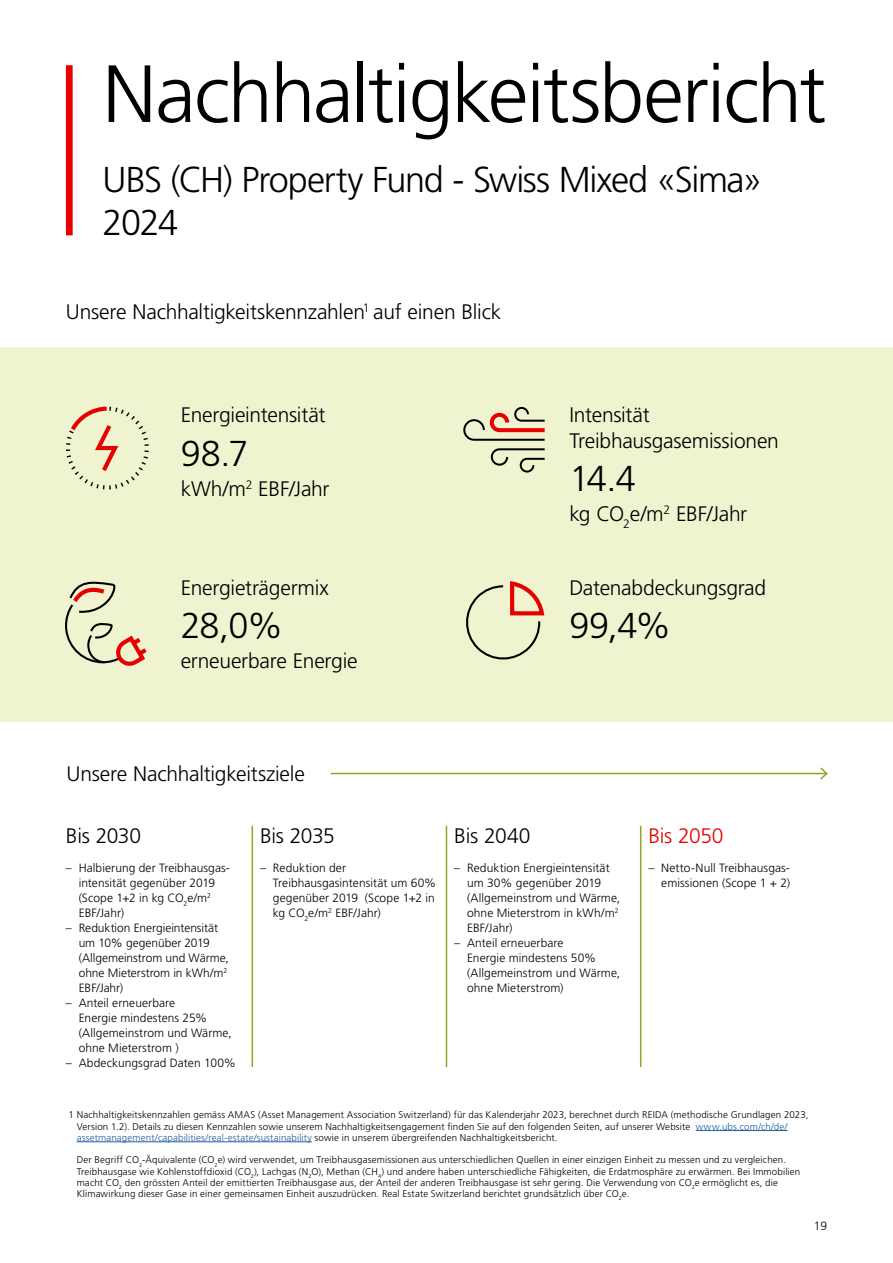
<style>
.page{position:relative;width:893px;height:1263px;background:#fff}
.page>*{position:absolute;margin:0;border:0;box-sizing:border-box;transform-origin:0 0}
.Keyline{font:300 81px "Frutiger LT Std";letter-spacing:-.025em;color:#000}
.Infoline{font:300 36px "Frutiger LT Std";letter-spacing:-.035em;color:#000}
.Lead_copy{font:300 21px/25.2px "Frutiger LT Std";letter-spacing:-.01em;color:#000}
.Lead_copy-2{font:300 21px "Frutiger LT Std";letter-spacing:-.01em;color:#e60000}
.t1{font:300 12px/15px "Frutiger LT Std";letter-spacing:.005em;color:#000}
.Smallprint{font:300 9.75px/11.2px "Frutiger LT Std";letter-spacing:.015em;color:#000}
.s1{color:#215e9e}
</style>
<div class="page">
<div style="left:66px;top:65px;width:7px;height:170px;background:#e60000"></div>
<div style="left:0;top:347px;width:893px;height:375px;background:#f0f3d0"></div>
<svg style="left:65px;top:581px;width:82px;height:85px"></svg>
<svg style="left:66px;top:407px;width:83px;height:83px"></svg>
<svg style="left:463px;top:407px;width:82px;height:66px"></svg>
<svg style="left:466px;top:581px;width:78px;height:79px"></svg>
<hr style="left:696px;top:1130px;width:92px;height:1px;background:#215e9e">
<hr style="left:77px;top:1141px;width:235px;height:1px;background:#215e9e">
<hr style="left:331px;top:773px;width:496px;height:1px;background:#90a723">
<svg style="left:819px;top:767px;width:9px;height:13px"></svg>
<hr style="left:252px;top:826px;width:1px;height:241px;background:#90a723">
<hr style="left:446px;top:826px;width:1px;height:241px;background:#90a723">
<hr style="left:640px;top:826px;width:1px;height:241px;background:#90a723">
<p class="Keyline" style="left:102px;top:48px;width:725px">Nachhaltigkeitsbericht</p>
<p class="Infoline" style="left:102px;top:159px;width:661px">UBS (CH) Property Fund - Swiss Mixed «Sima»</p>
<p class="Infoline" style="left:102px;top:203px;width:77px">2024</p>
<p class="Lead_copy" style="left:66px;top:300px;width:437px">Unsere Nachhaltigkeitskennzahlen<sup>1</sup> auf einen Blick</p>
<p class="Lead_copy" style="left:181px;top:403px;width:146px">Energieintensität</p>
<p class="Infoline" style="left:181px;top:433px;width:69px">98.7</p>
<p class="Lead_copy" style="left:181px;top:476px;width:150px">kWh/m<sup>2</sup> EBF/Jahr</p>
<p class="Lead_copy" style="left:181px;top:575px;width:149px">Energieträgermix</p>
<p class="Infoline" style="left:181px;top:605px;width:104px">28,0%</p>
<p class="Lead_copy" style="left:181px;top:649px;width:179px">erneuerbare Energie</p>
<p class="Lead_copy" style="left:67px;top:762px;width:240px">Unsere Nachhaltigkeitsziele</p>
<p class="Lead_copy" style="left:569px;top:403px;width:211px">Intensität<br>Treibhausgasemissionen</p>
<p class="Infoline" style="left:569px;top:458px;width:68px">14.4</p>
<p class="Lead_copy" style="left:569px;top:501px;width:179px">kg CO<sub>2</sub>e/m<sup>2</sup> EBF/Jahr</p>
<p class="Lead_copy" style="left:569px;top:575px;width:198px">Datenabdeckungsgrad</p>
<p class="Infoline" style="left:569px;top:605px;width:103px">99,4%</p>
<p class="Lead_copy" style="left:66px;top:823px;width:77px">Bis 2030</p>
<p class="Lead_copy" style="left:260px;top:823px;width:76px">Bis 2035</p>
<p class="Lead_copy" style="left:454px;top:823px;width:78px">Bis 2040</p>
<p class="Lead_copy-2" style="left:648px;top:823px;width:77px">Bis 2050</p>
<p class="t1" style="left:79px;top:860px;width:153px;text-indent:-13px">– Halbierung der Treibhausgas&shy;intensität gegenüber 2019 (Scope 1+2 in kg CO<sub>2</sub>e/m<sup>2<br></sup>EBF/Jahr)</p>
<p class="t1" style="left:79px;top:920px;width:152px;text-indent:-13px">– Reduktion Energieintensität um 10% gegenüber 2019 (Allgemeinstrom und Wärme, ohne Mieterstrom in kWh/m<sup>2<br></sup>EBF/Jahr)</p>
<p class="t1" style="left:79px;top:995px;width:155px;text-indent:-13px">– Anteil erneuerbare<br>Energie mindestens 25% (Allgemeinstrom und Wärme, ohne Mieterstrom )</p>
<p class="t1" style="left:66px;top:1055px;width:172px">– Abdeckungsgrad Daten 100%</p>
<p class="t1" style="left:273px;top:860px;width:165px;text-indent:-13px">– Reduktion der<br>Treibhausgasintensität um 60% gegenüber 2019 (Scope 1+2 in kg CO<sub>2</sub>e/m<sup>2</sup> EBF/Jahr)</p>
<p class="t1" style="left:467px;top:860px;width:155px;text-indent:-13px">– Reduktion Energieintensität um 30% gegenüber 2019 (Allgemeinstrom und Wärme, ohne Mieterstrom in kWh/m<sup>2<br></sup>EBF/Jahr)</p>
<p class="t1" style="left:467px;top:935px;width:155px;text-indent:-13px">– Anteil erneuerbare<br>Energie mindestens 50% (Allgemeinstrom und Wärme, ohne Mieterstrom)</p>
<p class="t1" style="left:648px;top:860px;width:143px;text-align:right">– Netto-Null Treibhausgas&shy;emissionen (Scope 1 + 2)</p>
<p class="Smallprint" style="left:77px;top:1109px;width:733px;text-indent:-8px">1 Nachhaltigkeitskennzahlen gemäss AMAS (Asset Management Association Switzerland) für das Kalenderjahr 2023, berechnet durch REIDA (methodische Grundlagen 2023,<br>Version 1.2). Details zu diesen Kennzahlen sowie unserem Nachhaltigkeitsengagement finden Sie auf den folgenden Seiten, auf unserer Website <span class="s1">www.ubs.com/ch/de/ assetmanagement/capabilities/real-estate/sustainability</span> sowie in unserem übergreifenden Nachhaltigkeitsbericht.</p>
<p class="Smallprint" style="left:77px;top:1154px;width:725px">Der Begriff CO<sub>2</sub>-Äquivalente (CO<sub>2</sub>e) wird verwendet, um Treibhausgasemissionen aus unterschiedlichen Quellen in einer einzigen Einheit zu messen und zu vergleichen.<br>Treibhausgase wie Kohlenstoffdioxid (CO<sub>2</sub>), Lachgas (N<sub>2</sub>O), Methan (CH<sub>4</sub>) und andere haben unterschiedliche Fähigkeiten, die Erdatmosphäre zu erwärmen. Bei Immobilien macht CO<sub>2</sub> den grössten Anteil der emittierten Treibhausgase aus, der Anteil der anderen Treibhausgase ist sehr gering. Die Verwendung von CO<sub>2</sub>e ermöglicht es, die Klimawirkung dieser Gase in einer gemeinsamen Einheit auszudrücken. Real Estate Switzerland berichtet grundsätzlich über CO<sub>2</sub>e.</p>
<p class="t1" style="left:814px;top:1218px;width:15px">19</p>
</div>
